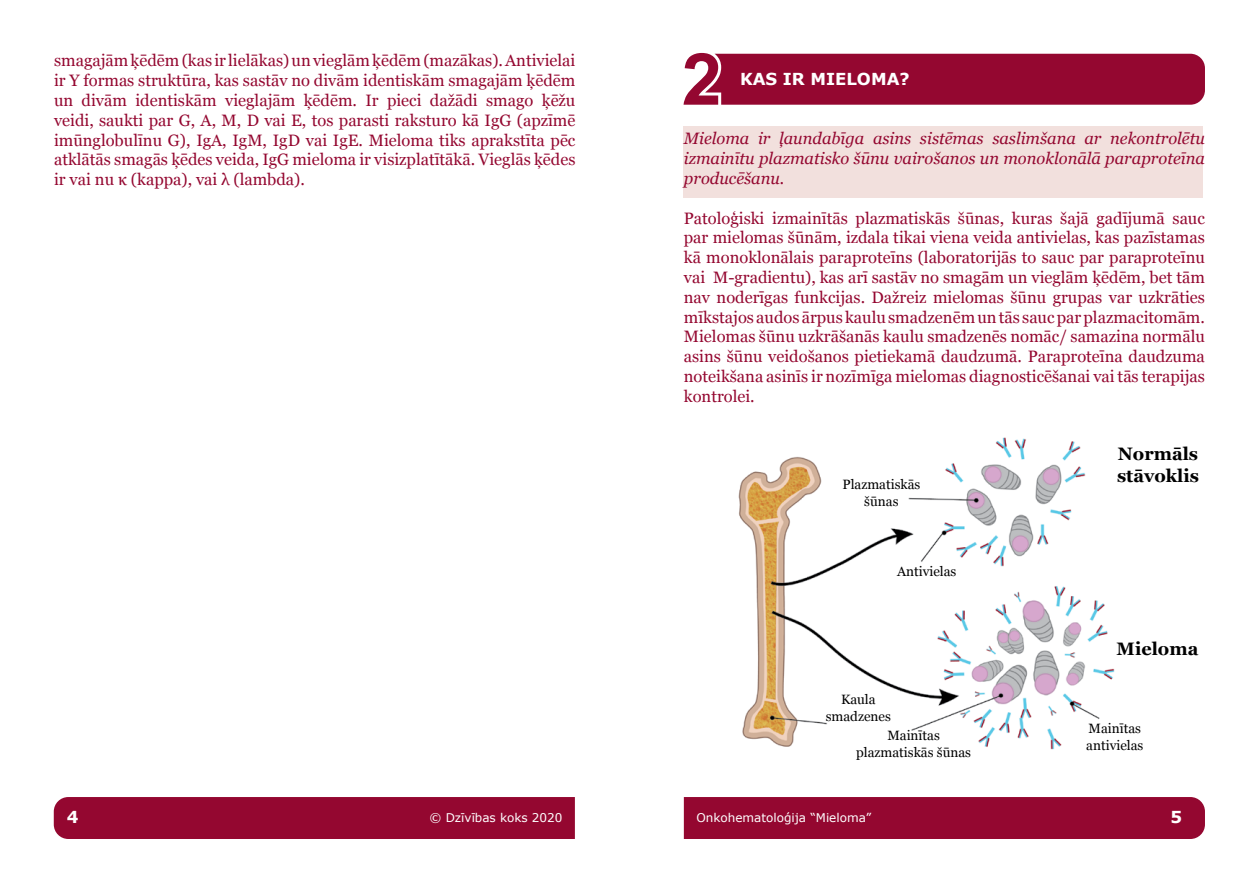
<style>
.page{position:relative;width:1259px;height:893px;background:#fff}
.page>*{position:absolute;margin:0;border:0;box-sizing:border-box;transform-origin:0 0}
.t1{font:700 18px/21.6px "Georgia";color:#000}
.t2{font:16.5px/19.8px "Georgia";color:#940730;text-align:justify}
.t3{font:italic 16.5px/19.8px "Georgia";color:#940730;text-align:justify}
.t4{font:700 16.5px "Verdana";color:#fff}
.t5{font:13.5px/16.2px "Georgia";color:#000;text-align:center}
.t6{font:12px "Verdana";color:#fff}
</style>
<div class="page">
<div style="left:684px;top:797px;width:521px;height:42px;background:#940730"></div>
<div style="left:54px;top:797px;width:521px;height:42px;background:#940730"></div>
<div style="left:683px;top:126px;width:520px;height:72px;background:#f2e0dd"></div>
<svg style="left:683px;top:53px;width:522px;height:52px;background:#9a153c"></svg>
<img style="left:738px;top:437px;width:377px;height:313px">
<p class="t2" style="left:54px;top:50px;width:523px">smagajām ķēdēm (kas ir lielākas) un vieglām ķēdēm (mazākas). Antivielai ir Y formas struktūra, kas sastāv no divām identiskām smagajām ķēdēm un divām identiskām vieglajām ķēdēm. Ir pieci dažādi smago ķēžu veidi, saukti par G, A, M, D vai E, tos parasti raksturo kā IgG (apzīmē imūnglobulīnu G), IgA, IgM, IgD vai IgE. Mieloma tiks aprakstīta pēc atklātās smagās ķēdes veida, IgG mieloma ir visizplatītākā. Vieglās ķēdes ir vai nu κ (kappa), vai λ (lambda).</p>
<p class="t4" style="left:740px;top:68px;width:171px">KAS IR MIELOMA?</p>
<p class="t3" style="left:684px;top:128px;width:522px">Mieloma ir ļaundabīga asins sistēmas saslimšana ar nekontrolētu izmainītu plazmatisko šūnu vairošanos un monoklonālā paraproteīna producēšanu.</p>
<p class="t2" style="left:684px;top:207px;width:522px">Patoloģiski izmainītās plazmatiskās šūnas, kuras šajā gadījumā sauc par mielomas šūnām, izdala tikai viena veida antivielas, kas pazīstamas kā monoklonālais paraproteīns (laboratorijās to sauc par paraproteīnu vai M-gradientu), kas arī sastāv no smagām un vieglām ķēdēm, bet tām nav noderīgas funkcijas. Dažreiz mielomas šūnu grupas var uzkrāties mīkstajos audos ārpus kaulu smadzenēm un tās sauc par plazmacitomām.<br>Mielomas šūnu uzkrāšanās kaulu smadzenēs nomāc/ samazina normālu asins šūnu veidošanos pietiekamā daudzumā. Paraproteīna daudzuma noteikšana asinīs ir nozīmīga mielomas diagnosticēšanai vai tās terapijas kontrolei.</p>
<p class="t5" style="left:842px;top:476px;width:79px">Plazmatiskās šūnas</p>
<p class="t5" style="left:897px;top:562px;width:61px">Antivielas</p>
<p class="t5" style="left:825px;top:691px;width:67px">Kaula smadzenes</p>
<p class="t5" style="left:856px;top:727px;width:116px">Mainītas plazmatiskās šūnas</p>
<p class="t1" style="left:1117px;top:442px;width:83px">Normāls stāvoklis</p>
<p class="t1" style="left:1116px;top:637px;width:83px">Mieloma</p>
<p class="t5" style="left:1086px;top:720px;width:59px;text-align:left">Mainītas antivielas</p>
<p class="t4" style="left:67px;top:806px;width:13px">4</p>
<p class="t6" style="left:429px;top:810px;width:134px">© Dzīvības koks 2020</p>
<p class="t6" style="left:696px;top:810px;width:176px">Onkohematoloģija “Mieloma”</p>
<p class="t4" style="left:1170px;top:806px;width:13px">5</p>
</div>
